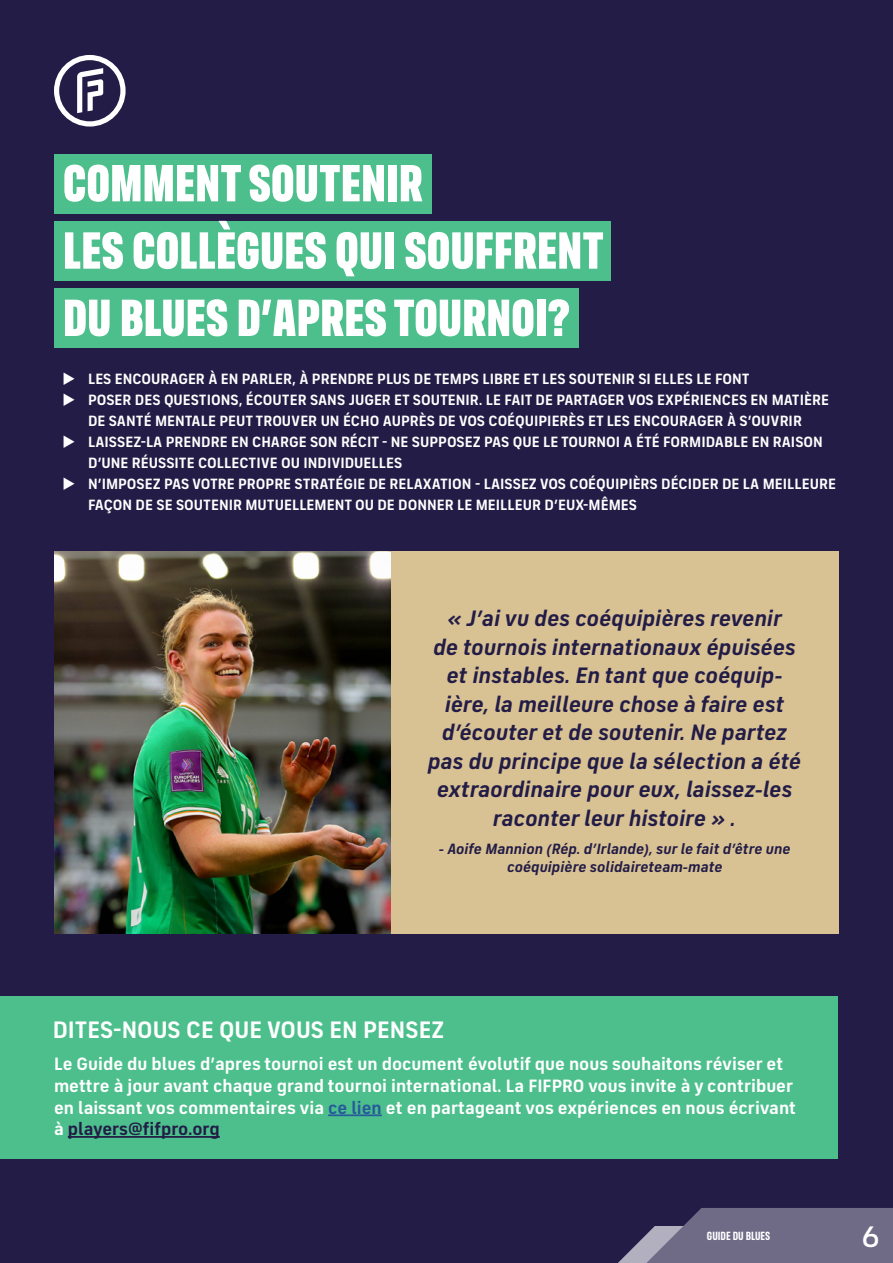
<style>
.page{position:relative;width:893px;height:1263px;background:#221c46}
.page>*{position:absolute;margin:0;border:0;box-sizing:border-box;transform-origin:0 0}
.t1{font:900 52.5px/67.3px "FS Industrie Cd";color:#fff}
.t2{font:500 30px "FS Industrie";color:#fff}
.t3{font:700 24px "FS Industrie";color:#fff}
.t4{font:italic 700 22.5px/28.5px "FS Industrie";color:#221c46;text-align:center}
.t5{font:700 18px/21.6px "FS Industrie";color:#fff}
.t6{font:700 15px/21px "FS Industrie";color:#fff}
.t7{font:italic 700 15px/18px "FS Industrie";color:#221c46;text-align:center}
.t8{font:700 12px "FS Industrie Cd";color:#fff}
.s1{color:#275b9b}
.s2{color:#221c46}
</style>
<div class="page">
<svg style="left:618px;top:1208px;width:275px;height:55px;background:#696582"></svg>
<div style="left:0;top:996px;width:838px;height:163px;background:#4cbf8c"></div>
<div style="left:54px;top:154px;width:378px;height:59px;background:#4cbf8c"></div>
<div style="left:54px;top:221px;width:556px;height:60px;background:#4cbf8c"></div>
<div style="left:54px;top:288px;width:525px;height:60px;background:#4cbf8c"></div>
<img style="left:54px;top:551px;width:337px;height:382px">
<div style="left:391px;top:551px;width:448px;height:382px;background:#d8c193"></div>
<svg style="left:54px;top:55px;width:72px;height:72px"></svg>
<hr style="left:328px;top:1114px;width:54px;height:2px;background:#275b9b">
<hr style="left:68px;top:1136px;width:152px;height:2px;background:#221c46">
<h1 class="t1" style="left:63px;top:149px;width:543px">COMMENT SOUTENIR<br>LES COLLÈGUES QUI SOUFFRENT<br>DU BLUES D’APRES TOURNOI?</h1>
<p class="t6" style="left:88px;top:368px;width:749px">LES ENCOURAGER À EN PARLER, À PRENDRE PLUS DE TEMPS LIBRE ET LES SOUTENIR SI ELLES LE FONT<br>POSER DES QUESTIONS, ÉCOUTER SANS JUGER ET SOUTENIR. LE FAIT DE PARTAGER VOS EXPÉRIENCES EN MATIÈRE DE SANTÉ MENTALE PEUT TROUVER UN ÉCHO AUPRÈS DE VOS COÉQUIPIERÈS ET LES ENCOURAGER À S’OUVRIR LAISSEZ-LA PRENDRE EN CHARGE SON RÉCIT - NE SUPPOSEZ PAS QUE LE TOURNOI A ÉTÉ FORMIDABLE EN RAISON D’UNE RÉUSSITE COLLECTIVE OU INDIVIDUELLES<br>N’IMPOSEZ PAS VOTRE PROPRE STRATÉGIE DE RELAXATION - LAISSEZ VOS COÉQUIPIÈRS DÉCIDER DE LA MEILLEURE FAÇON DE SE SOUTENIR MUTUELLEMENT OU DE DONNER LE MEILLEUR D’EUX-MÊMES</p>
<p class="t4" style="left:428px;top:604px;width:375px">« J’ai vu des coéquipières revenir<br>de tournois internationaux épuisées et instables. En tant que coéquip&shy;ière, la meilleure chose à faire est d’écouter et de soutenir. Ne partez pas du principe que la sélection a été extraordinaire pour eux, laissez-les raconter leur histoire » .</p>
<p class="t7" style="left:439px;top:840px;width:353px">- Aoife Mannion (Rép. d’Irlande), sur le fait d’être une coéquipière solidaireteam-mate</p>
<h3 class="t3" style="left:53px;top:1015px;width:393px">DITES-NOUS CE QUE VOUS EN PENSEZ</h3>
<p class="t5" style="left:54px;top:1053px;width:744px">Le Guide du blues d’apres tournoi est un document évolutif que nous souhaitons réviser et mettre à jour avant chaque grand tournoi international. La FIFPRO vous invite à y contribuer en laissant vos commentaires via <span class="s1">ce lien</span> et en partageant vos expériences en nous écrivant à <span class="s2">players@fifpro.org</span></p>
<p class="t8" style="left:707px;top:1228px;width:65px">GUIDE DU BLUES</p>
<h2 class="t2" style="left:862px;top:1218px;width:19px">6</h2>
</div>
